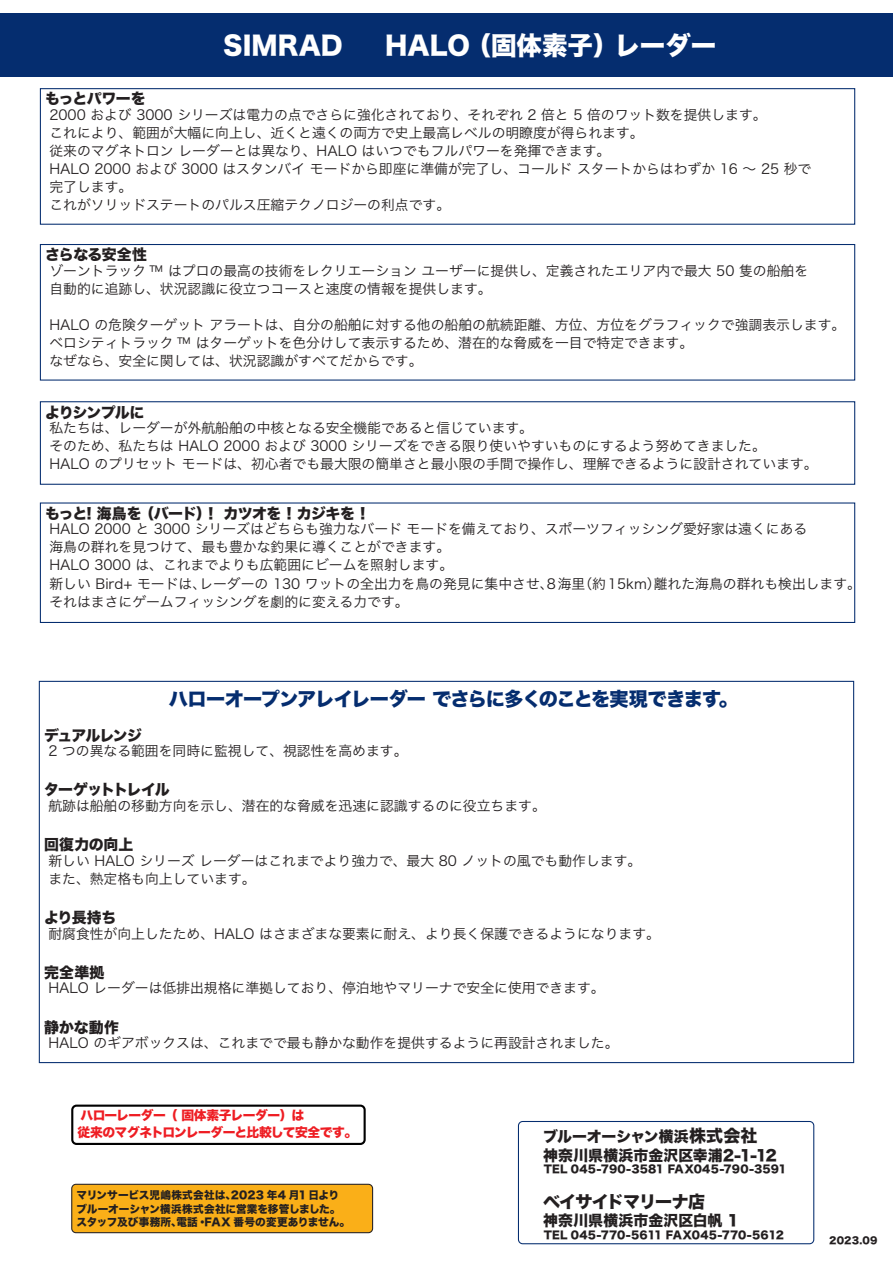
<style>
.page{position:relative;width:893px;height:1263px;background:#fff}
.page>*{position:absolute;margin:0;border:0;box-sizing:border-box;transform-origin:0 0}
.t1{font:25.5px "Hira Kaku Std W8";color:#fff}
.t2{font:19.2px "Hira Kaku Std W8";letter-spacing:-.04em;color:#052d6f}
.t3{font:16.95px "Hira Kaku Std W8";letter-spacing:-.045em;color:#231f20}
.t4{font:14.85px/18.3px "Hira Kaku Std W8";letter-spacing:-.015em;color:#231f20}
.t5{font:14.85px "Hira Kaku Std W8";letter-spacing:-.035em;color:#231f20}
.t6{font:14.85px "Hira Kaku Std W8";letter-spacing:.01em;color:#231f20}
.t7{font:14.85px "Hira Kaku Std W8";letter-spacing:-.075em;color:#231f20}
.t8{font:14.85px "Hira Kaku Std W8";letter-spacing:-.06em;color:#231f20}
.t9{font:14.85px "Hira Kaku Std W8";letter-spacing:-.065em;color:#231f20}
.t10{font:13.8px/18.1px "Hira Kaku Pro W3";color:#231f20}
.t11{font:12.75px/17px "Hira Kaku Std W8";letter-spacing:-.04em;color:#ee1d23}
.t12{font:10.65px/13.4px "Hira Kaku Std W8";letter-spacing:.01em;color:#231f20}
.t13{font:9.6px "Hira Kaku Std W8";letter-spacing:.015em;color:#231f20}
.s1{font-size:16.95px}
.s2{font-size:14.85px}
</style>
<div class="page">
<div style="left:0;top:13px;width:893px;height:64px;background:#052d6f"></div>
<div style="left:40px;top:88px;width:815px;height:137px;border:1px solid #052d6f"></div>
<div style="left:40px;top:244px;width:815px;height:137px;border:1px solid #052d6f"></div>
<div style="left:40px;top:401px;width:815px;height:84px;border:1px solid #052d6f"></div>
<div style="left:40px;top:502px;width:815px;height:121px;border:1px solid #052d6f"></div>
<div style="left:518px;top:1121px;width:296px;height:123px;border:1px solid #052d6f;border-radius:4px"></div>
<div style="left:71px;top:1104px;width:295px;height:41px;border:2px solid #000;border-radius:4px"></div>
<div style="left:72px;top:1184px;width:301px;height:49px;background:#faaf18;border-radius:4px"></div>
<div style="left:71px;top:1184px;width:302px;height:49px;border:1px solid #231f20;border-radius:4px"></div>
<h1 class="t1" style="left:223px;top:31px;width:495px">SIMRAD 　HALO （固体素子）レーダー</h1>
<p class="t4" style="left:45px;top:90px;width:102px">もっとパワーを</p>
<p class="t10" style="left:49px;top:105px;width:763px">2000 および 3000 シリーズは電力の点でさらに強化されており、それぞれ 2 倍と 5 倍のワット数を提供します。<br>これにより、範囲が大幅に向上し、近くと遠くの両方で史上最高レベルの明瞭度が得られます。<br>従来のマグネトロン レーダーとは異なり、HALO はいつでもフルパワーを発揮できます。<br>HALO 2000 および 3000 はスタンバイ モードから即座に準備が完了し、コールド スタートからはわずか 16 ～ 25 秒で完了します。<br>これがソリッドステートのパルス圧縮テクノロジーの利点です。</p>
<p class="t4" style="left:45px;top:246px;width:103px">さらなる安全性</p>
<p class="t10" style="left:49px;top:261px;width:760px">ゾーントラック ™ はプロの最高の技術をレクリエーション ユーザーに提供し、定義されたエリア内で最大 50 隻の船舶を自動的に追跡し、状況認識に役立つコースと速度の情報を提供します。</p>
<p class="t10" style="left:49px;top:315px;width:797px">HALO の危険ターゲット アラートは、自分の船舶に対する他の船舶の航続距離、方位、方位をグラフィックで強調表示します。ベロシティトラック ™ はターゲットを色分けして表示するため、潜在的な脅威を一目で特定できます。<br>なぜなら、安全に関しては、状況認識がすべてだからです。</p>
<p class="t8" style="left:45px;top:404px;width:101px">よりシンプルに</p>
<p class="t10" style="left:49px;top:418px;width:770px">私たちは、レーダーが外航船舶の中核となる安全機能であると信じています。<br>そのため、私たちは HALO 2000 および 3000 シリーズをできる限り使いやすいものにするよう努めてきました。<br>HALO のプリセット モードは、初心者でも最大限の簡単さと最小限の手間で操作し、理解できるように設計されています。</p>
<p class="t5" style="left:45px;top:505px;width:322px">もっと! 海鳥を （バード）！ カツオを ! カジキを !</p>
<p class="t10" style="left:49px;top:519px;width:813px">HALO 2000 と 3000 シリーズはどちらも強力なバード モードを備えており、スポーツフィッシング愛好家は遠くにある<br>海鳥の群れを見つけて、最も豊かな釣果に導くことができます。<br>HALO 3000 は、これまでよりも広範囲にビームを照射します。<br>新しい Bird+ モードは、レーダーの 130 ワットの全出力を鳥の発見に集中させ、8海里（約15km）離れた海鳥の群れも検出します。それはまさにゲームフィッシングを劇的に変える力です。</p>
<h2 class="t2" style="left:169px;top:688px;width:571px">ハローオープンアレイレーダー でさらに多くのことを実現できます。</h2>
<p class="t9" style="left:44px;top:727px;width:100px">デュアルレンジ</p>
<p class="t10" style="left:48px;top:741px;width:361px">2 つの異なる範囲を同時に監視して、視認性を高めます。</p>
<p class="t7" style="left:44px;top:782px;width:127px">ターゲットトレイル</p>
<p class="t10" style="left:48px;top:796px;width:499px">航跡は船舶の移動方向を示し、潜在的な脅威を迅速に認識するのに役立ちます。</p>
<p class="t4" style="left:44px;top:836px;width:91px">回復力の向上</p>
<p class="t10" style="left:48px;top:850px;width:594px">新しい HALO シリーズ レーダーはこれまでより強力で、最大 80 ノットの風でも動作します。また、熱定格も向上しています。</p>
<p class="t4" style="left:44px;top:909px;width:74px">より長持ち</p>
<p class="t10" style="left:48px;top:923px;width:613px">耐腐食性が向上したため、HALO はさまざまな要素に耐え、より長く保護できるようになります。</p>
<p class="t4" style="left:44px;top:963px;width:62px">完全準拠</p>
<p class="t10" style="left:48px;top:978px;width:558px">HALO レーダーは低排出規格に準拠しており、停泊地やマリーナで安全に使用できます。</p>
<p class="t4" style="left:44px;top:1018px;width:76px">静かな動作</p>
<p class="t10" style="left:48px;top:1033px;width:572px">HALO のギアボックスは、これまでで最も静かな動作を提供するように再設計されました。</p>
<p class="t11" style="left:78px;top:1107px;width:281px">ハローレーダー（ 固体素子レーダー）は<br>従来のマグネトロンレーダーと比較して安全です。</p>
<p class="t12" style="left:77px;top:1189px;width:275px">マリンサービス児嶋株式会社は、2023 年4 月1日よりブルーオーシャン横浜株式会社に営業を移管しました。スタッフ及び事務所、電話・FAX 番号の変更ありません。</p>
<p class="t4" style="left:528px;top:1128px;width:250px;text-indent:-5px">　 ブルーオーシャン横浜<span class="s1">株式会社<br></span>　神奈川県横浜市金沢区幸浦2-1-12</p>
<p class="t12" style="left:522px;top:1163px;width:266px">　　TEL 045-790-3581 FAX045-790-3591</p>
<p class="t3" style="left:528px;top:1192px;width:178px"><span class="s2">　</span>ベイサイドマリーナ店</p>
<p class="t6" style="left:528px;top:1212px;width:212px">　神奈川県横浜市金沢区白帆 1</p>
<p class="t12" style="left:522px;top:1228px;width:263px">　　TEL 045-770-5611 FAX045-770-5612</p>
<p class="t13" style="left:829px;top:1235px;width:50px">2023.09</p>
</div>
